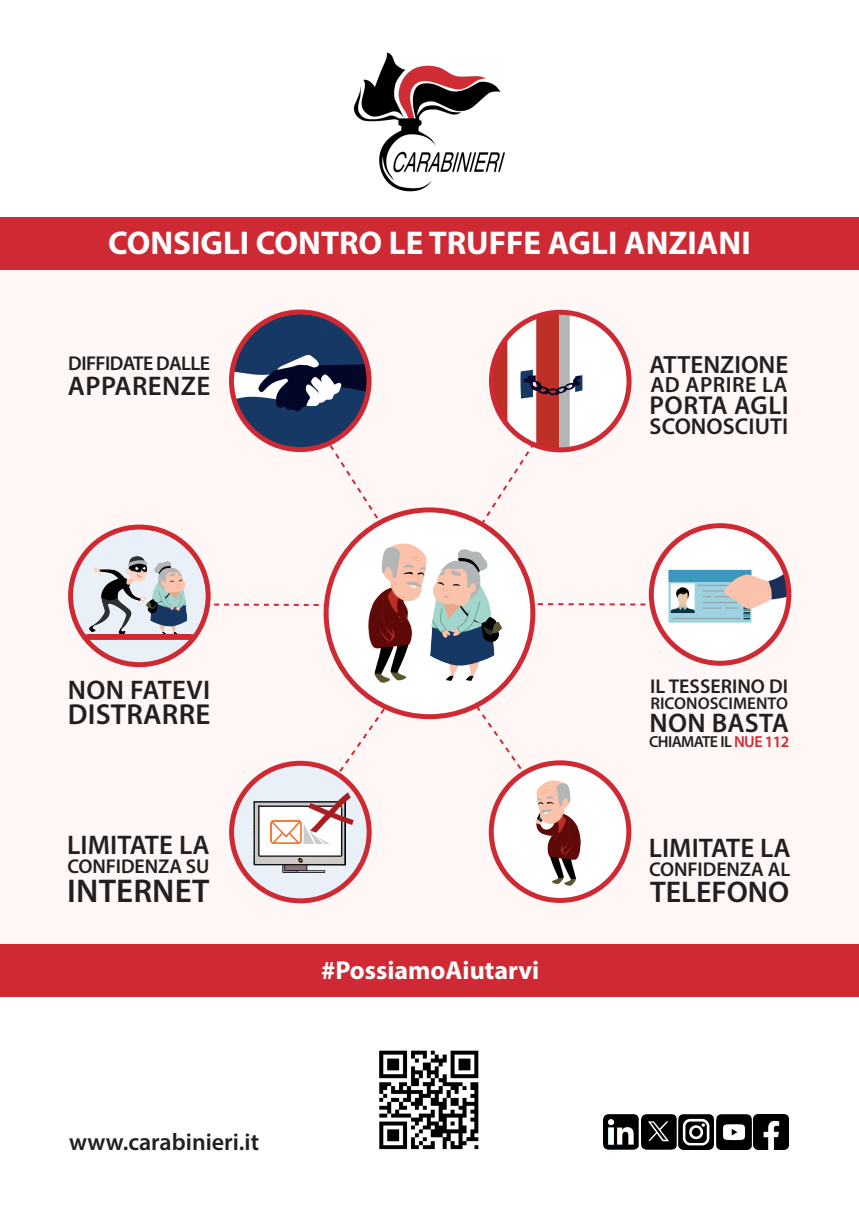
<style>
.page{position:relative;width:859px;height:1208px;background:#fff}
.page>*{position:absolute;margin:0;border:0;box-sizing:border-box;transform-origin:0 0}
.t1{font:700 33px "Myriad Pro";color:#fff}
.t2{font:600 33px "Myriad Pro";letter-spacing:.005em;color:#231f20}
.t3{font:600 30px "Myriad Pro";color:#231f20}
.t4{font:600 29px "Myriad Pro";letter-spacing:.005em;color:#231f20}
.t5{font:600 27px "Myriad Pro";letter-spacing:.005em;color:#231f20}
.t6{font:700 26px "Myriad Pro";color:#fff}
.t7{font:600 26px "Myriad Pro";letter-spacing:.02em;color:#231f20}
.t8{font:600 25px "Myriad Pro";color:#231f20}
.t9{font:600 24px "Myriad Pro";color:#231f20}
.t10{font:600 23px "Myriad Pro";letter-spacing:.005em;color:#231f20}
.t11{font:600 22px "Myriad Pro";letter-spacing:.025em;color:#231f20}
.t12{font:600 20px "Myriad Pro";letter-spacing:-.005em;color:#231f20}
.t13{font:600 20px "Myriad Pro";letter-spacing:-.03em;color:#231f20}
.t14{font:600 17px "Myriad Pro";color:#231f20}
.t15{font:600 16px "Myriad Pro";letter-spacing:-.035em;color:#231f20}
.s1{color:#d02c33}
</style>
<div class="page">
<div style="left:0;top:248px;width:859px;height:712px;background:#fef7f6"></div>
<div style="left:0;top:217px;width:859px;height:52px;background:#cf2a34"></div>
<svg style="left:331px;top:448px;width:53px;height:79px"></svg>
<svg style="left:469px;top:697px;width:65px;height:89px"></svg>
<svg style="left:480px;top:451px;width:50px;height:74px"></svg>
<svg style="left:333px;top:692px;width:64px;height:88px"></svg>
<svg style="left:210px;top:602px;width:115px;height:5px"></svg>
<svg style="left:534px;top:602px;width:116px;height:4px"></svg>
<img style="left:379px;top:1050px;width:100px;height:100px">
<img style="left:353px;top:52px;width:152px;height:140px">
<div style="left:326px;top:510px;width:207px;height:206px;background:#fff;border-radius:50%"></div>
<div style="left:324px;top:507px;width:211px;height:212px;border:5px solid #cf2a34;border-radius:50%"></div>
<div style="left:0;top:944px;width:859px;height:53px;background:#cf2a34"></div>
<img style="left:233px;top:315px;width:133px;height:133px">
<div style="left:229px;top:309px;width:143px;height:143px;border:5px solid #cf2a34;border-radius:50%"></div>
<img style="left:491px;top:312px;width:138px;height:138px">
<div style="left:489px;top:310px;width:142px;height:142px;border:5px solid #cf2a34;border-radius:50%"></div>
<div style="left:491px;top:763px;width:138px;height:137px;background:#fff;border-radius:50%"></div>
<div style="left:489px;top:760px;width:142px;height:143px;border:5px solid #cf2a34;border-radius:50%"></div>
<div style="left:232px;top:763px;width:137px;height:138px;background:#e9f0f7;border-radius:50%"></div>
<div style="left:229px;top:760px;width:143px;height:143px;border:5px solid #cf2a34;border-radius:50%"></div>
<div style="left:71px;top:527px;width:137px;height:137px;background:#e9f0f7;border-radius:50%"></div>
<div style="left:68px;top:524px;width:143px;height:143px;border:5px solid #cf2a34;border-radius:50%"></div>
<img style="left:90px;top:556px;width:57px;height:78px">
<img style="left:147px;top:561px;width:39px;height:73px">
<div style="left:85px;top:634px;width:109px;height:5px;background:#cf2a34"></div>
<img style="left:431px;top:549px;width:70px;height:131px">
<img style="left:537px;top:781px;width:43px;height:104px">
<img style="left:369px;top:543px;width:58px;height:139px">
<img style="left:254px;top:801px;width:91px;height:72px">
<div style="left:260px;top:807px;width:80px;height:48px;background:#fff"></div>
<img style="left:270px;top:820px;width:58px;height:23px">
<img style="left:307px;top:792px;width:47px;height:40px">
<img style="left:653px;top:527px;width:135px;height:135px">
<div style="left:649px;top:523px;width:142px;height:143px;border:5px solid #cf2a34;border-radius:50%"></div>
<img style="left:604px;top:1114px;width:35px;height:35px">
<img style="left:679px;top:1114px;width:35px;height:35px">
<img style="left:716px;top:1114px;width:35px;height:35px">
<img style="left:753px;top:1114px;width:36px;height:35px">
<img style="left:641px;top:1114px;width:35px;height:35px">
<p class="t1" style="left:108px;top:222px;width:644px">CONSIGLI CONTRO LE TRUFFE AGLI ANZIANI</p>
<p class="t13" style="left:68px;top:350px;width:143px">DIFFIDATE DALLE</p>
<p class="t5" style="left:68px;top:368px;width:144px">APPARENZE</p>
<p class="t5" style="left:68px;top:672px;width:144px">NON FATEVI</p>
<p class="t4" style="left:68px;top:695px;width:144px">DISTRARRE</p>
<p class="t5" style="left:67px;top:827px;width:144px">LIMITATE LA</p>
<p class="t12" style="left:67px;top:853px;width:144px">CONFIDENZA SU</p>
<p class="t2" style="left:67px;top:870px;width:144px">INTERNET</p>
<p class="t9" style="left:69px;top:1127px;width:192px">www.carabinieri.it</p>
<p class="t6" style="left:321px;top:953px;width:220px">#PossiamoAiutarvi</p>
<p class="t8" style="left:650px;top:349px;width:140px">ATTENZIONE</p>
<p class="t11" style="left:650px;top:371px;width:139px">AD APRIRE LA</p>
<p class="t7" style="left:649px;top:389px;width:141px">PORTA AGLI</p>
<p class="t10" style="left:650px;top:412px;width:140px">SCONOSCIUTI</p>
<p class="t12" style="left:650px;top:673px;width:139px">IL TESSERINO DI</p>
<p class="t14" style="left:650px;top:692px;width:139px">RICONOSCIMENTO</p>
<p class="t5" style="left:649px;top:706px;width:141px">NON BASTA</p>
<p class="t15" style="left:649px;top:731px;width:142px">CHIAMATE IL <span class="s1">NUE 112</span></p>
<p class="t5" style="left:649px;top:831px;width:143px">LIMITATE LA</p>
<p class="t12" style="left:649px;top:857px;width:143px">CONFIDENZA AL</p>
<p class="t3" style="left:650px;top:873px;width:141px">TELEFONO</p>
</div>
